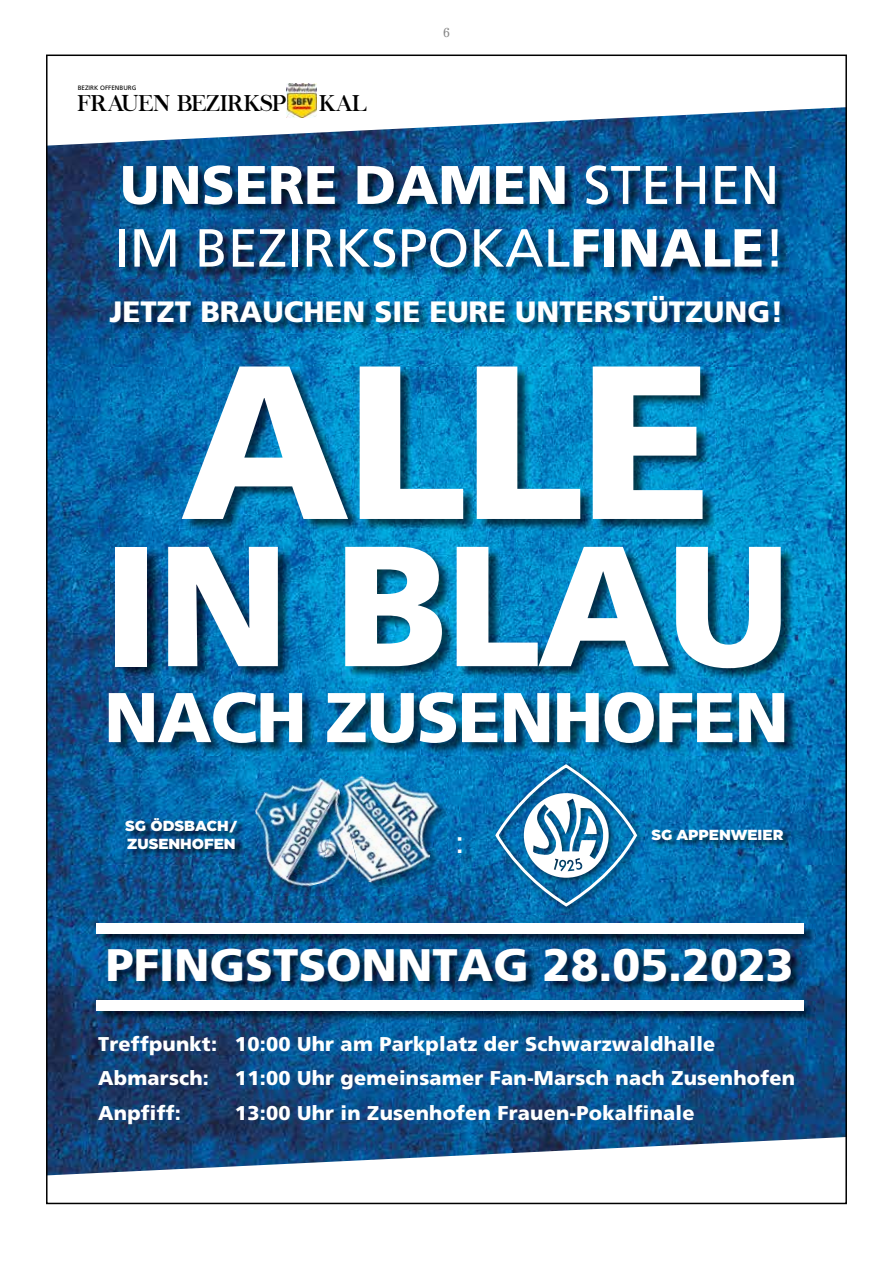
<style>
.page{position:relative;width:893px;height:1263px;background:#fff}
.page>*{position:absolute;margin:0;border:0;box-sizing:border-box;transform-origin:0 0}
.t1{font:900 218.4px "Frutiger CE";color:#fff}
.t2{font:900 170.85px "Frutiger CE";letter-spacing:-.02em;color:#fff}
.t3{font:900 70.2px "Frutiger CE";letter-spacing:-.02em;color:#fff}
.t4{font:900 54.3px "Frutiger CE";color:#fff}
.t5{font:53.55px "Frutiger CE";color:#fff}
.t6{font:900 45.6px "Frutiger CE";color:#fff}
.t7{font:30.9px "Frutiger CE";color:#fff}
.t8{font:900 29.4px "Frutiger CE";color:#fff}
.t9{font:22.65px "Chapaza";color:#000}
.t10{font:900 19.95px/34.2px "Frutiger CE";letter-spacing:.01em;color:#fff}
.t11{font:800 14.55px/17.5px "Eastman Trial";color:#fff}
.t12{font:13.5px "Excelsior LT Std";color:#878787}
.t13{font:6.3px "Frutiger CE";color:#000}
.s1{font-weight:400}
.s2{font-weight:900}
</style>
<div class="page">
<img style="left:49px;top:146px;width:795px;height:991px">
<img style="left:460px;top:839px;width:14px;height:27px">
<img style="left:493px;top:762px;width:152px;height:152px">
<div style="left:495px;top:764px;width:142px;height:142px;border:3px solid #fff;border-radius:50%"></div>
<img style="left:524px;top:793px;width:92px;height:85px">
<img style="left:251px;top:775px;width:85px;height:45px">
<img style="left:257px;top:778px;width:83px;height:116px">
<img style="left:344px;top:769px;width:39px;height:9px">
<img style="left:340px;top:778px;width:105px;height:117px">
<img style="left:321px;top:794px;width:39px;height:82px">
<img style="left:127px;top:819px;width:117px;height:37px">
<img style="left:653px;top:830px;width:137px;height:17px">
<svg style="left:49px;top:87px;width:795px;height:59px"></svg>
<svg style="left:49px;top:1137px;width:795px;height:38px"></svg>
<img style="left:287px;top:83px;width:30px;height:35px">
<img style="left:110px;top:368px;width:687px;height:388px">
<img style="left:121px;top:167px;width:667px;height:111px">
<img style="left:111px;top:297px;width:678px;height:35px">
<img style="left:109px;top:949px;width:692px;height:42px">
<img style="left:98px;top:924px;width:717px;height:22px">
<div style="left:96px;top:923px;width:707px;height:11px;background:#fff"></div>
<img style="left:98px;top:1001px;width:717px;height:21px">
<div style="left:96px;top:1000px;width:707px;height:10px;background:#fff"></div>
<p class="t13" style="left:78px;top:84px;width:60px">BEZIRK OFFENBURG</p>
<p class="t9" style="left:78px;top:90px;width:210px">FRAUEN BEZIRKSP</p>
<p class="t9" style="left:319px;top:90px;width:49px">KAL</p>
<p class="t12" style="left:443px;top:25px;width:9px">6</p>
<h3 class="t4" style="left:120px;top:153px;width:661px">UNSERE DAMEN <span class="s1">STEHEN</span></h3>
<h3 class="t5" style="left:115px;top:217px;width:672px">IM BEZIRKSPOKAL<span class="s2">FINALE</span>!</h3>
<h3 class="t8" style="left:110px;top:294px;width:675px">JETZT BRAUCHEN SIE EURE UNTERSTÜTZUNG!</h3>
<h1 class="t1" style="left:180px;top:312px;width:535px">ALLE</h1>
<h2 class="t2" style="left:103px;top:504px;width:689px">IN BLAU</h2>
<h3 class="t3" style="left:104px;top:676px;width:686px">NACH ZUSENHOFEN</h3>
<p class="t11" style="left:125px;top:816px;width:114px">SG ÖDSBACH/<br>ZUSENHOFEN</p>
<p class="t11" style="left:651px;top:825px;width:133px">SG APPENWEIER</p>
<h3 class="t7" style="left:455px;top:824px;width:10px">:</h3>
<h3 class="t6" style="left:106px;top:937px;width:689px">PFINGSTSONNTAG 28.05.2023</h3>
<p class="t10" style="left:98px;top:1027px;width:619px">Treffpunkt: 10:00 Uhr am Parkplatz der Schwarzwaldhalle<br>Abmarsch:</p>
<p class="t10" style="left:235px;top:1061px;width:562px">11:00 Uhr gemeinsamer Fan-Marsch nach Zusenhofen</p>
<p class="t10" style="left:98px;top:1095px;width:84px">Anpfiff:</p>
<p class="t10" style="left:235px;top:1095px;width:461px">13:00 Uhr in Zusenhofen Frauen-Pokalfinale</p>
</div>
